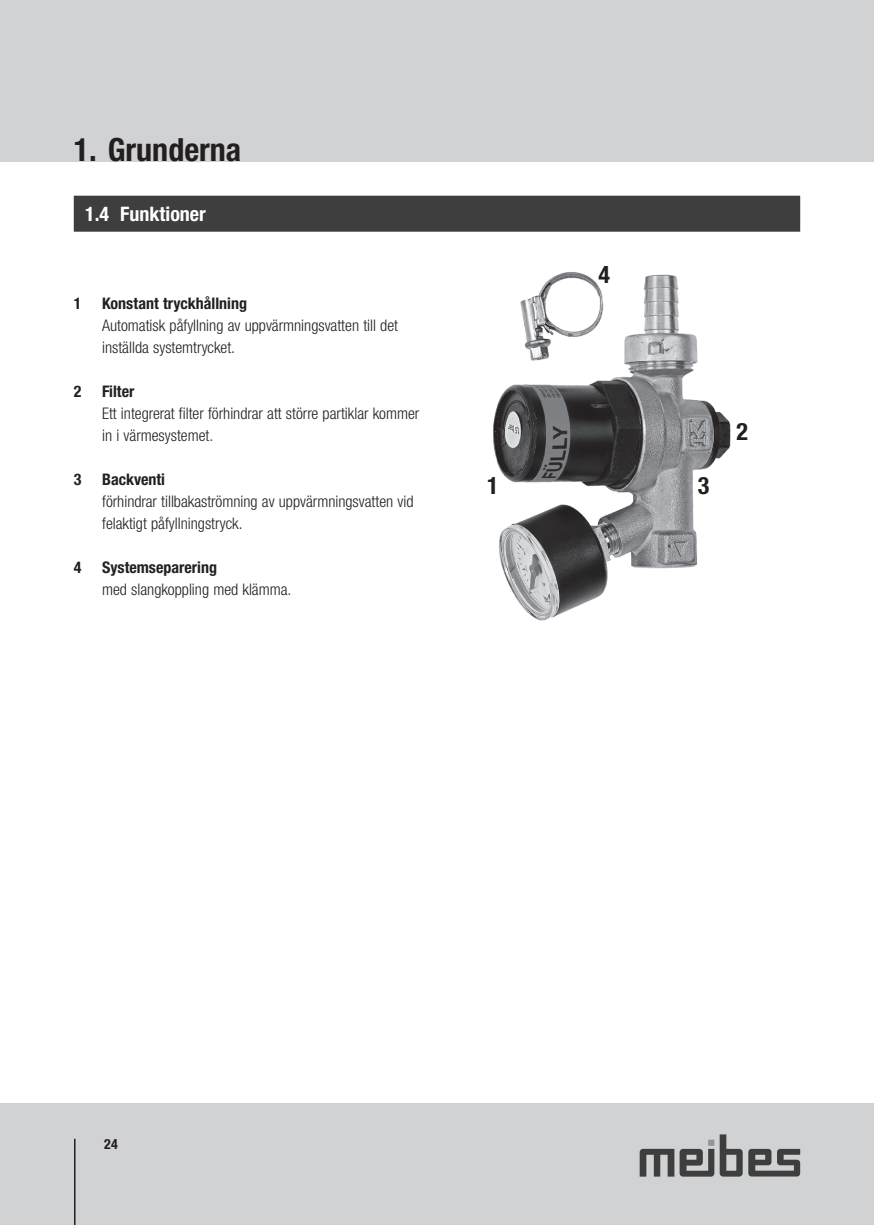
<style>
.page{position:relative;width:874px;height:1225px;background:#fff}
.page>*{position:absolute;margin:0;border:0;box-sizing:border-box;transform-origin:0 0}
.t1{font:700 condensed 32px "Helvetica Neue LTW1 G";color:#231f20}
.t2{font:700 condensed 24px "Helvetica Neue LTW1 G";color:#231f20}
.t3{font:700 condensed 20px "Helvetica Neue LTW1 G";color:#fff}
.t4{font:300 condensed 16px/22px "Helvetica Neue LTW1 G";color:#231f20}
.t5{font:700 condensed 16px "Helvetica Neue LTW1 G";color:#231f20}
.t6{font:700 condensed 14px "Helvetica Neue LTW1 G";color:#231f20}
</style>
<div class="page">
<div style="left:856px;top:0;width:17px;height:162px;background:#d1d2d4"></div>
<div style="left:856px;top:1103px;width:17px;height:122px;background:#d1d2d4"></div>
<div style="left:0;top:0;width:856px;height:162px;background:#d1d2d4"></div>
<div style="left:0;top:1103px;width:856px;height:122px;background:#d1d2d4"></div>
<hr style="left:74px;top:1138px;width:1px;height:87px;background:#231f20">
<svg style="left:748px;top:1148px;width:51px;height:28px"></svg>
<svg style="left:639px;top:1134px;width:103px;height:42px"></svg>
<div style="left:74px;top:196px;width:725px;height:36px;background:#3e3e3f"></div>
<img style="left:493px;top:272px;width:238px;height:349px">
<h1 class="t1" style="left:74px;top:131px;width:169px">1. Grunderna</h1>
<p class="t3" style="left:85px;top:201px;width:122px">1.4 Funktioner</p>
<p class="t5" style="left:74px;top:293px;width:9px">1</p>
<p class="t5" style="left:102px;top:293px;width:146px">Konstant tryckhållning</p>
<p class="t4" style="left:102px;top:314px;width:297px">Automatisk påfyllning av uppvärmningsvatten till det inställda systemtrycket.</p>
<p class="t5" style="left:74px;top:381px;width:9px">2</p>
<p class="t5" style="left:102px;top:381px;width:34px">Filter</p>
<p class="t4" style="left:102px;top:402px;width:318px">Ett integrerat filter förhindrar att större partiklar kommer in i värmesystemet.</p>
<p class="t5" style="left:74px;top:469px;width:9px">3</p>
<p class="t5" style="left:102px;top:469px;width:64px">Backventi</p>
<p class="t4" style="left:102px;top:490px;width:313px">förhindrar tillbakaströmning av uppvärmningsvatten vid felaktigt påfyllningstryck.</p>
<p class="t5" style="left:74px;top:557px;width:9px">4</p>
<p class="t5" style="left:102px;top:557px;width:116px">Systemseparering</p>
<p class="t4" style="left:102px;top:578px;width:191px">med slangkoppling med klämma.</p>
<h2 class="t2" style="left:487px;top:471px;width:13px">1</h2>
<h2 class="t2" style="left:598px;top:260px;width:13px">4</h2>
<h2 class="t2" style="left:697px;top:471px;width:13px">3</h2>
<h2 class="t2" style="left:736px;top:417px;width:13px">2</h2>
<p class="t6" style="left:104px;top:1135px;width:15px">24</p>
</div>
